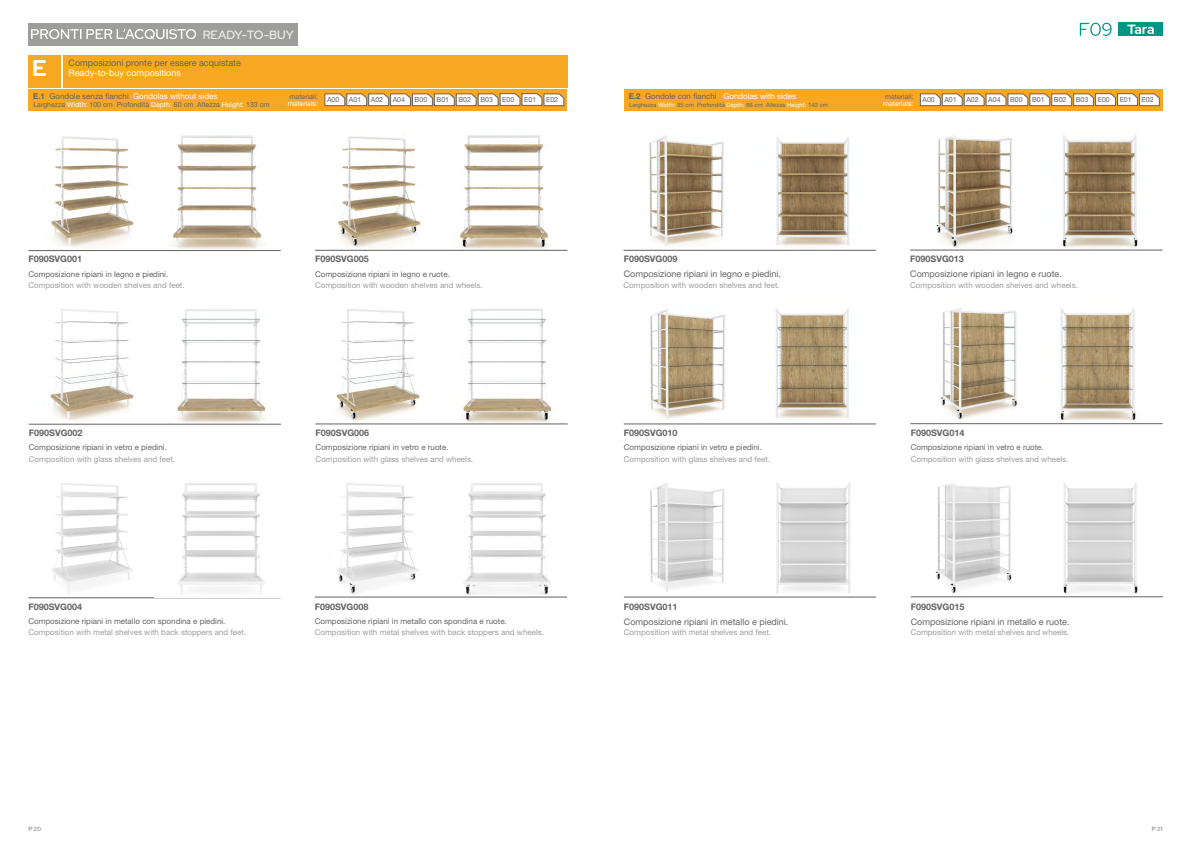
<style>
.page{position:relative;width:1191px;height:842px;background:#fff}
.page>*{position:absolute;margin:0;border:0;box-sizing:border-box;transform-origin:0 0}
.t1{font:500 12px "Red Hat Display";color:#fff}
.t2{font:9px "Helvetica Neue LT Std";color:#646363}
.t3{font:700 9px "Helvetica Neue LT Std";color:#646363}
.t4{font:9px "Helvetica Neue LT Std";color:#fff}
.t5{font:8px "Helvetica Neue LT Std";color:#9d9d9c}
.t6{font:8px "Helvetica Neue LT Std";color:#646363}
.t7{font:8px "Helvetica Neue LT Std";color:#fff}
.t8{font:7px "Helvetica Neue LT Std";color:#646363}
.t9{font:7px "Helvetica Neue LT Std";color:#fff}
.t10{font:6px "Helvetica Neue LT Std";color:#646363}
.t11{font:700 6px "Red Hat Display";color:#9d9d9c}
.s1{color:#fff}
.s2{font-weight:700;color:#646363}
.s3{color:#646363}
.s4{font-weight:700}
</style>
<div class="page">
<div style="left:28px;top:90px;width:539px;height:21px;background:#f7a823"></div>
<div style="left:624px;top:90px;width:538px;height:21px;background:#f7a823"></div>
<img style="left:51px;top:135px;width:213px;height:115px">
<img style="left:315px;top:135px;width:252px;height:115px">
<img style="left:29px;top:309px;width:251px;height:115px">
<img style="left:315px;top:309px;width:251px;height:115px">
<img style="left:51px;top:483px;width:214px;height:112px">
<hr style="left:28px;top:598px;width:253px;height:1px;background:#646363">
<img style="left:314px;top:483px;width:252px;height:114px">
<img style="left:624px;top:135px;width:252px;height:115px">
<img style="left:910px;top:135px;width:252px;height:115px">
<img style="left:624px;top:308px;width:252px;height:116px">
<img style="left:941px;top:308px;width:195px;height:113px">
<img style="left:624px;top:482px;width:252px;height:115px">
<img style="left:910px;top:483px;width:252px;height:114px">
<svg style="left:1079px;top:23px;width:32px;height:13px"></svg>
<div style="left:1118px;top:23px;width:44px;height:13px;background:#009684"></div>
<svg style="left:1127px;top:25px;width:26px;height:9px"></svg>
<hr style="left:28px;top:250px;width:253px;height:1px;background:#646363">
<hr style="left:315px;top:250px;width:252px;height:1px;background:#646363">
<hr style="left:29px;top:424px;width:252px;height:1px;background:#646363">
<hr style="left:315px;top:424px;width:252px;height:1px;background:#646363">
<hr style="left:315px;top:597px;width:252px;height:1px;background:#646363">
<hr style="left:623px;top:250px;width:252px;height:1px;background:#646363">
<hr style="left:910px;top:250px;width:252px;height:1px;background:#646363">
<hr style="left:623px;top:424px;width:253px;height:1px;background:#646363">
<hr style="left:910px;top:423px;width:252px;height:1px;background:#646363">
<hr style="left:624px;top:597px;width:252px;height:1px;background:#646363">
<hr style="left:910px;top:597px;width:253px;height:1px;background:#646363">
<div style="left:63px;top:55px;width:504px;height:33px;background:#f7a823"></div>
<div style="left:28px;top:23px;width:270px;height:22px;background:#9d9d9c"></div>
<div style="left:28px;top:55px;width:33px;height:33px;background:#f7a823"></div>
<svg style="left:33px;top:60px;width:13px;height:16px"></svg>
<svg style="left:31px;top:29px;width:165px;height:10px"></svg>
<svg style="left:325px;top:93px;width:239px;height:13px;background:#ded5c7"></svg>
<svg style="left:920px;top:93px;width:239px;height:13px;background:#ded5c7"></svg>
<h1 class="t1" style="left:202px;top:27px;width:93px">READY-TO-BUY</h1>
<p class="t2" style="left:69px;top:57px;width:174px">Composizioni pronte per essere acquistate</p>
<p class="t8" style="left:33px;top:100px;width:238px">Larghezza <span class="s1">Width:</span> 100 cm Profondità <span class="s1">Depth:</span> 60 cm Altezza <span class="s1">Height:</span> 133 cm</p>
<p class="t4" style="left:69px;top:67px;width:114px">Ready-to-buy compositions</p>
<p class="t7" style="left:33px;top:91px;width:186px"><span class="s2">E.1</span> <span class="s3">Gondole senza fianchi</span> Gondolas without sides</p>
<p class="t8" style="left:290px;top:92px;width:30px">materiali:</p>
<p class="t9" style="left:288px;top:99px;width:32px">materials:</p>
<p class="t8" style="left:327px;top:96px;width:14px">A00</p>
<p class="t8" style="left:436px;top:96px;width:14px">B01</p>
<p class="t8" style="left:458px;top:96px;width:14px">B02</p>
<p class="t8" style="left:480px;top:96px;width:14px">B03</p>
<p class="t8" style="left:502px;top:95px;width:14px">E00</p>
<p class="t8" style="left:524px;top:95px;width:14px">E01</p>
<p class="t8" style="left:546px;top:96px;width:14px">E02</p>
<p class="t8" style="left:349px;top:96px;width:14px">A01</p>
<p class="t8" style="left:371px;top:96px;width:14px">A02</p>
<p class="t8" style="left:393px;top:96px;width:14px">A04</p>
<p class="t8" style="left:415px;top:96px;width:14px">B00</p>
<p class="t6" style="left:628px;top:92px;width:169px"><span class="s4">E.2</span> Gondole con fianchi <span class="s1">Gondolas with sides</span></p>
<p class="t10" style="left:629px;top:101px;width:200px">Larghezza <span class="s1">Width:</span> 95 cm Profondità <span class="s1">Depth:</span> 66 cm Altezza <span class="s1">Height:</span> 142 cm</p>
<p class="t8" style="left:885px;top:92px;width:30px">materiali:</p>
<p class="t9" style="left:883px;top:99px;width:32px">materials:</p>
<p class="t8" style="left:922px;top:96px;width:14px">A00</p>
<p class="t8" style="left:1032px;top:96px;width:14px">B01</p>
<p class="t8" style="left:1054px;top:96px;width:14px">B02</p>
<p class="t8" style="left:1075px;top:96px;width:14px">B03</p>
<p class="t8" style="left:1097px;top:95px;width:14px">E00</p>
<p class="t8" style="left:1119px;top:95px;width:14px">E01</p>
<p class="t8" style="left:1141px;top:96px;width:14px">E02</p>
<p class="t8" style="left:944px;top:96px;width:14px">A01</p>
<p class="t8" style="left:966px;top:96px;width:14px">A02</p>
<p class="t8" style="left:988px;top:96px;width:14px">A04</p>
<p class="t8" style="left:1010px;top:96px;width:14px">B00</p>
<p class="t3" style="left:28px;top:254px;width:55px">F090SVG001</p>
<p class="t5" style="left:28px;top:280px;width:158px">Composition with wooden shelves and feet.</p>
<p class="t6" style="left:28px;top:269px;width:141px">Composizione ripiani in legno e piedini.</p>
<p class="t3" style="left:315px;top:254px;width:55px">F090SVG005</p>
<p class="t5" style="left:315px;top:280px;width:169px">Composition with wooden shelves and wheels.</p>
<p class="t6" style="left:315px;top:269px;width:136px">Composizione ripiani in legno e ruote.</p>
<p class="t3" style="left:623px;top:254px;width:55px">F090SVG009</p>
<p class="t5" style="left:623px;top:280px;width:158px">Composition with wooden shelves and feet.</p>
<p class="t2" style="left:623px;top:269px;width:159px">Composizione ripiani in legno e piedini.</p>
<p class="t3" style="left:910px;top:254px;width:55px">F090SVG013</p>
<p class="t5" style="left:910px;top:280px;width:169px">Composition with wooden shelves and wheels.</p>
<p class="t2" style="left:910px;top:269px;width:153px">Composizione ripiani in legno e ruote.</p>
<p class="t3" style="left:29px;top:427px;width:55px">F090SVG002</p>
<p class="t5" style="left:29px;top:454px;width:148px">Composition with glass shelves and feet.</p>
<p class="t6" style="left:29px;top:443px;width:140px">Composizione ripiani in vetro e piedini.</p>
<p class="t3" style="left:315px;top:427px;width:55px">F090SVG006</p>
<p class="t5" style="left:315px;top:454px;width:159px">Composition with glass shelves and wheels.</p>
<p class="t6" style="left:315px;top:443px;width:135px">Composizione ripiani in vetro e ruote.</p>
<p class="t3" style="left:624px;top:427px;width:55px">F090SVG010</p>
<p class="t5" style="left:624px;top:454px;width:148px">Composition with glass shelves and feet.</p>
<p class="t6" style="left:624px;top:443px;width:140px">Composizione ripiani in vetro e piedini.</p>
<p class="t3" style="left:910px;top:427px;width:55px">F090SVG014</p>
<p class="t5" style="left:910px;top:454px;width:159px">Composition with glass shelves and wheels.</p>
<p class="t6" style="left:910px;top:443px;width:135px">Composizione ripiani in vetro e ruote.</p>
<p class="t3" style="left:28px;top:601px;width:55px">F090SVG004</p>
<p class="t5" style="left:28px;top:628px;width:219px">Composition with metal shelves with back stoppers and feet.</p>
<p class="t6" style="left:28px;top:616px;width:199px">Composizione ripiani in metallo con spondina e piedini.</p>
<p class="t3" style="left:315px;top:601px;width:55px">F090SVG008</p>
<p class="t5" style="left:315px;top:628px;width:231px">Composition with metal shelves with back stoppers and wheels.</p>
<p class="t6" style="left:315px;top:616px;width:194px">Composizione ripiani in metallo con spondina e ruote.</p>
<p class="t3" style="left:624px;top:601px;width:55px">F090SVG011</p>
<p class="t5" style="left:624px;top:628px;width:149px">Composition with metal shelves and feet.</p>
<p class="t2" style="left:624px;top:616px;width:166px">Composizione ripiani in metallo e piedini.</p>
<p class="t3" style="left:910px;top:601px;width:55px">F090SVG015</p>
<p class="t5" style="left:910px;top:628px;width:160px">Composition with metal shelves and wheels.</p>
<p class="t2" style="left:910px;top:616px;width:160px">Composizione ripiani in metallo e ruote.</p>
<p class="t11" style="left:28px;top:824px;width:14px">P 20</p>
<p class="t11" style="left:1151px;top:824px;width:12px">P 21</p>
</div>
